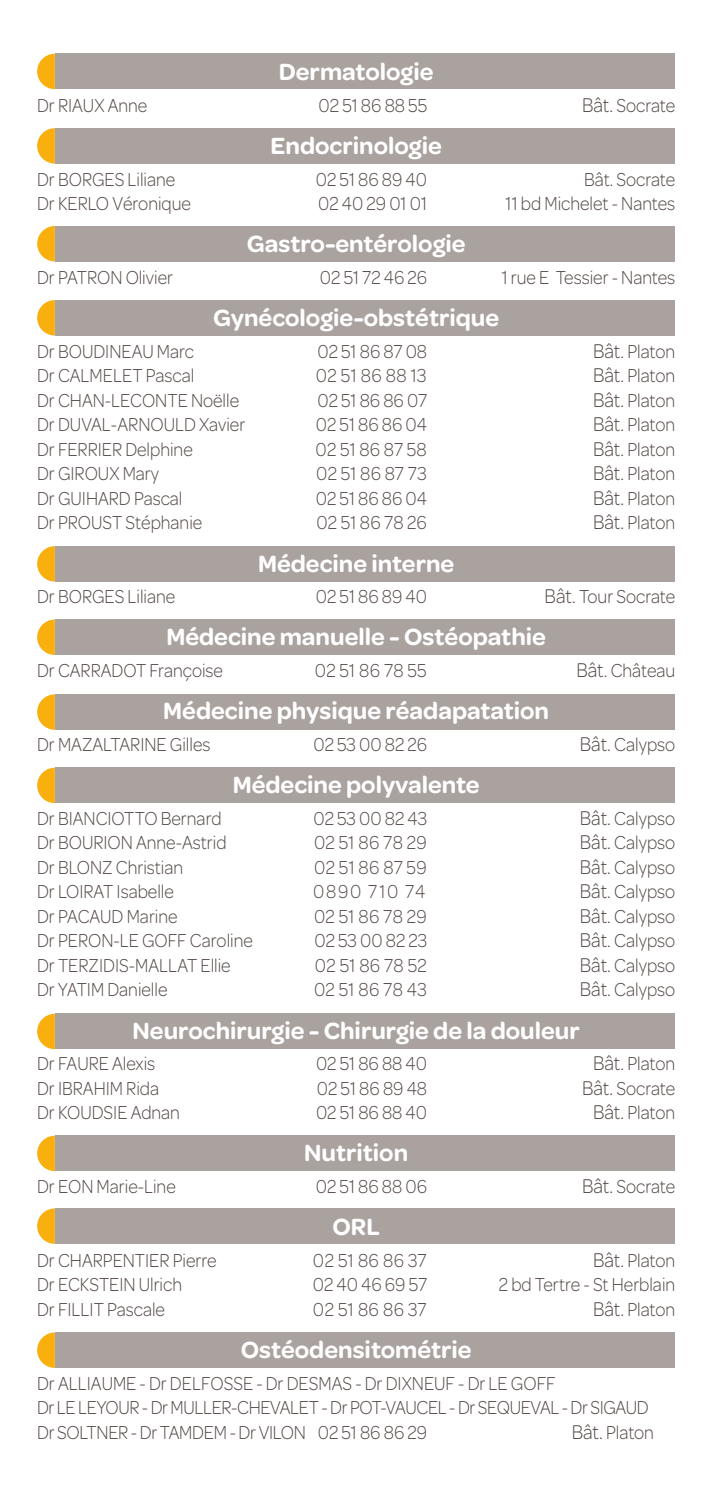
<style>
.page{position:relative;width:709px;height:1489px;background:#fff}
.page>*{position:absolute;margin:0;border:0;box-sizing:border-box;transform-origin:0 0}
.t1{font:600 25px "Omnes";color:#fff}
.t2{font:300 20px/24.5px "Omnes";color:#524744;scale:.9 1}
.t3{font:300 20px "Omnes";letter-spacing:.1em;color:#524744;scale:.9 1}
.s1{font-size:21.25px}
</style>
<div class="page">
<svg style="left:37px;top:1332px;width:18px;height:35px"></svg>
<div style="left:55px;top:1332px;width:619px;height:35px;background:#aaa29f"></div>
<svg style="left:37px;top:1208px;width:18px;height:35px"></svg>
<div style="left:55px;top:1208px;width:619px;height:35px;background:#aaa29f"></div>
<svg style="left:37px;top:1135px;width:18px;height:36px"></svg>
<div style="left:55px;top:1135px;width:619px;height:36px;background:#aaa29f"></div>
<svg style="left:37px;top:1013px;width:18px;height:36px"></svg>
<div style="left:55px;top:1013px;width:619px;height:36px;background:#aaa29f"></div>
<svg style="left:37px;top:767px;width:18px;height:36px"></svg>
<div style="left:55px;top:767px;width:619px;height:36px;background:#aaa29f"></div>
<svg style="left:37px;top:694px;width:18px;height:35px"></svg>
<div style="left:55px;top:694px;width:619px;height:35px;background:#aaa29f"></div>
<svg style="left:37px;top:619px;width:18px;height:36px"></svg>
<div style="left:55px;top:619px;width:619px;height:36px;background:#aaa29f"></div>
<svg style="left:37px;top:546px;width:18px;height:35px"></svg>
<div style="left:55px;top:546px;width:619px;height:35px;background:#aaa29f"></div>
<svg style="left:37px;top:300px;width:18px;height:35px"></svg>
<div style="left:55px;top:300px;width:619px;height:35px;background:#aaa29f"></div>
<svg style="left:37px;top:226px;width:18px;height:35px"></svg>
<div style="left:55px;top:226px;width:619px;height:35px;background:#aaa29f"></div>
<svg style="left:37px;top:128px;width:18px;height:36px"></svg>
<div style="left:55px;top:128px;width:619px;height:36px;background:#aaa29f"></div>
<svg style="left:37px;top:54px;width:18px;height:35px"></svg>
<div style="left:55px;top:54px;width:619px;height:35px;background:#aaa29f"></div>
<p class="t1" style="left:279px;top:54px;width:156px">Dermatologie</p>
<p class="t2" style="left:37px;top:92px;width:124px">Dr RIAUX Anne</p>
<p class="t2" style="left:319px;top:92px;width:122px">02 51 86 88 55</p>
<p class="t2" style="left:582px;top:92px;width:105px"><span class="s1">Bât.</span> Socrate</p>
<p class="t1" style="left:270px;top:128px;width:173px">Endocrinologie</p>
<p class="t2" style="left:37px;top:166px;width:155px">Dr BORGES Liliane</p>
<p class="t2" style="left:316px;top:166px;width:125px">02 51 86 89 40</p>
<p class="t2" style="left:584px;top:166px;width:103px">Bât. Socrate</p>
<p class="t2" style="left:37px;top:191px;width:172px">Dr KERLO Véronique</p>
<p class="t2" style="left:318px;top:191px;width:122px">02 40 29 01 01</p>
<p class="t2" style="left:505px;top:191px;width:190px">11 bd Michelet - Nantes</p>
<p class="t1" style="left:247px;top:226px;width:220px">Gastro-entérologie</p>
<p class="t2" style="left:37px;top:264px;width:152px">Dr PATRON Olivier</p>
<p class="t2" style="left:320px;top:264px;width:120px">02 51 72 46 26</p>
<p class="t2" style="left:502px;top:264px;width:194px">1 rue E Tessier - Nantes</p>
<p class="t1" style="left:213px;top:300px;width:287px">Gynécologie-obstétrique</p>
<p class="t2" style="left:37px;top:338px;width:176px">Dr BOUDINEAU Marc</p>
<p class="t2" style="left:317px;top:338px;width:123px">02 51 86 87 08</p>
<p class="t2" style="left:593px;top:338px;width:93px"><span class="s1">Bât.</span> Platon</p>
<p class="t2" style="left:37px;top:363px;width:176px">Dr CALMELET Pascal</p>
<p class="t2" style="left:316px;top:363px;width:125px">02 51 86 88 13</p>
<p class="t2" style="left:593px;top:363px;width:93px"><span class="s1">Bât.</span> Platon</p>
<p class="t2" style="left:37px;top:387px;width:226px">Dr CHAN-LECONTE Noëlle</p>
<p class="t2" style="left:317px;top:387px;width:123px">02 51 86 86 07</p>
<p class="t2" style="left:593px;top:387px;width:93px"><span class="s1">Bât.</span> Platon</p>
<p class="t2" style="left:37px;top:412px;width:233px">Dr DUVAL-ARNOULD Xavier</p>
<p class="t2" style="left:316px;top:412px;width:125px">02 51 86 86 04</p>
<p class="t2" style="left:593px;top:412px;width:93px"><span class="s1">Bât.</span> Platon</p>
<p class="t2" style="left:37px;top:436px;width:174px">Dr FERRIER Delphine</p>
<p class="t2" style="left:315px;top:436px;width:125px">02 51 86 87 58</p>
<p class="t2" style="left:593px;top:436px;width:93px"><span class="s1">Bât.</span> Platon</p>
<p class="t2" style="left:37px;top:461px;width:137px">Dr GIROUX Mary</p>
<p class="t2" style="left:316px;top:461px;width:124px">02 51 86 87 73</p>
<p class="t2" style="left:593px;top:461px;width:93px"><span class="s1">Bât.</span> Platon</p>
<p class="t2" style="left:37px;top:485px;width:163px">Dr GUIHARD Pascal</p>
<p class="t2" style="left:316px;top:485px;width:125px">02 51 86 86 04</p>
<p class="t2" style="left:593px;top:485px;width:93px"><span class="s1">Bât.</span> Platon</p>
<p class="t2" style="left:37px;top:510px;width:185px">Dr PROUST Stéphanie</p>
<p class="t2" style="left:316px;top:510px;width:124px">02 51 86 78 26</p>
<p class="t2" style="left:593px;top:510px;width:93px"><span class="s1">Bât.</span> Platon</p>
<p class="t1" style="left:258px;top:545px;width:198px">Médecine interne</p>
<p class="t2" style="left:37px;top:583px;width:155px">Dr BORGES Liliane</p>
<p class="t2" style="left:316px;top:583px;width:125px">02 51 86 89 40</p>
<p class="t2" style="left:544px;top:583px;width:147px"><span class="s1">Bât.</span> Tour Socrate</p>
<p class="t1" style="left:166px;top:619px;width:381px">Médecine manuelle - Ostéopathie</p>
<p class="t2" style="left:37px;top:657px;width:208px">Dr CARRADOT Françoise</p>
<p class="t2" style="left:315px;top:657px;width:126px">02 51 86 78 55</p>
<p class="t2" style="left:576px;top:657px;width:111px"><span class="s1">Bât.</span> Château</p>
<p class="t1" style="left:163px;top:693px;width:387px">Médecine physique réadapatation</p>
<p class="t2" style="left:37px;top:731px;width:194px">Dr MAZALTARINE Gilles</p>
<p class="t2" style="left:313px;top:731px;width:128px">02 53 00 82 26</p>
<p class="t2" style="left:580px;top:731px;width:107px"><span class="s1">Bât.</span> Calypso</p>
<p class="t1" style="left:233px;top:766px;width:248px">Médecine polyvalente</p>
<p class="t2" style="left:37px;top:805px;width:206px">Dr BIANCIOTTO Bernard</p>
<p class="t2" style="left:313px;top:805px;width:128px">02 53 00 82 43</p>
<p class="t2" style="left:580px;top:805px;width:107px"><span class="s1">Bât.</span> Calypso</p>
<p class="t2" style="left:37px;top:829px;width:212px">Dr BOURION Anne-Astrid</p>
<p class="t2" style="left:314px;top:829px;width:127px">02 51 86 78 29</p>
<p class="t2" style="left:580px;top:829px;width:107px"><span class="s1">Bât.</span> Calypso</p>
<p class="t2" style="left:37px;top:854px;width:164px">Dr BLONZ Christian</p>
<p class="t2" style="left:314px;top:854px;width:127px">02 51 86 87 59</p>
<p class="t2" style="left:580px;top:854px;width:107px"><span class="s1">Bât.</span> Calypso</p>
<p class="t2" style="left:37px;top:878px;width:153px">Dr LOIRAT Isabelle</p>
<p class="t3" style="left:313px;top:878px;width:126px">0890 710 74</p>
<p class="t2" style="left:580px;top:878px;width:107px"><span class="s1">Bât.</span> Calypso</p>
<p class="t2" style="left:37px;top:903px;width:158px">Dr PACAUD Marine</p>
<p class="t2" style="left:314px;top:903px;width:127px">02 51 86 78 29</p>
<p class="t2" style="left:580px;top:903px;width:107px"><span class="s1">Bât.</span> Calypso</p>
<p class="t2" style="left:37px;top:927px;width:241px">Dr PERON-LE GOFF Caroline</p>
<p class="t2" style="left:314px;top:927px;width:127px">02 53 00 82 23</p>
<p class="t2" style="left:580px;top:927px;width:107px"><span class="s1">Bât.</span> Calypso</p>
<p class="t2" style="left:37px;top:952px;width:216px">Dr TERZIDIS-MALLAT Ellie</p>
<p class="t2" style="left:315px;top:952px;width:126px">02 51 86 78 52</p>
<p class="t2" style="left:580px;top:952px;width:107px"><span class="s1">Bât.</span> Calypso</p>
<p class="t2" style="left:37px;top:976px;width:146px">Dr YATIM Danielle</p>
<p class="t2" style="left:314px;top:976px;width:127px">02 51 86 78 43</p>
<p class="t2" style="left:580px;top:976px;width:107px"><span class="s1">Bât.</span> Calypso</p>
<p class="t1" style="left:133px;top:1012px;width:448px">Neurochirurgie - Chirurgie de la douleur</p>
<p class="t2" style="left:37px;top:1050px;width:133px">Dr FAURE Alexis</p>
<p class="t2" style="left:316px;top:1050px;width:125px">02 51 86 88 40</p>
<p class="t2" style="left:593px;top:1050px;width:93px"><span class="s1">Bât.</span> Platon</p>
<p class="t2" style="left:37px;top:1075px;width:137px">Dr IBRAHIM Rida</p>
<p class="t2" style="left:317px;top:1075px;width:124px">02 51 86 89 48</p>
<p class="t2" style="left:582px;top:1075px;width:105px"><span class="s1">Bât.</span> Socrate</p>
<p class="t2" style="left:37px;top:1099px;width:160px">Dr KOUDSIE Adnan</p>
<p class="t2" style="left:316px;top:1099px;width:125px">02 51 86 88 40</p>
<p class="t2" style="left:593px;top:1099px;width:93px"><span class="s1">Bât.</span> Platon</p>
<p class="t1" style="left:304px;top:1135px;width:105px">Nutrition</p>
<p class="t2" style="left:37px;top:1173px;width:156px">Dr EON Marie-Line</p>
<p class="t2" style="left:316px;top:1173px;width:125px">02 51 86 88 06</p>
<p class="t2" style="left:582px;top:1173px;width:105px"><span class="s1">Bât.</span> Socrate</p>
<p class="t1" style="left:332px;top:1208px;width:49px">ORL</p>
<p class="t2" style="left:37px;top:1247px;width:201px">Dr CHARPENTIER Pierre</p>
<p class="t2" style="left:313px;top:1247px;width:128px">02 51 86 86 37</p>
<p class="t2" style="left:593px;top:1247px;width:93px"><span class="s1">Bât.</span> Platon</p>
<p class="t2" style="left:37px;top:1271px;width:163px">Dr ECKSTEIN Ulrich</p>
<p class="t2" style="left:313px;top:1271px;width:128px">02 40 46 69 57</p>
<p class="t2" style="left:499px;top:1271px;width:197px">2 bd Tertre - St Herblain</p>
<p class="t2" style="left:37px;top:1296px;width:144px">Dr FILLIT Pascale</p>
<p class="t2" style="left:313px;top:1296px;width:128px">02 51 86 86 37</p>
<p class="t2" style="left:593px;top:1296px;width:93px"><span class="s1">Bât.</span> Platon</p>
<p class="t1" style="left:241px;top:1331px;width:232px">Ostéodensitométrie</p>
<p class="t2" style="left:37px;top:1370px;width:681px">Dr ALLIAUME - Dr DELFOSSE - Dr DESMAS - Dr DIXNEUF - Dr LE GOFF<br>Dr LE LEYOUR - Dr MULLER-CHEVALET - Dr POT-VAUCEL - Dr SEQUEVAL - Dr SIGAUD<br>Dr SOLTNER - Dr TAMDEM - Dr VILON 02 51 86 86 29</p>
<p class="t2" style="left:571px;top:1419px;width:93px"><span class="s1">Bât.</span> Platon</p>
</div>
